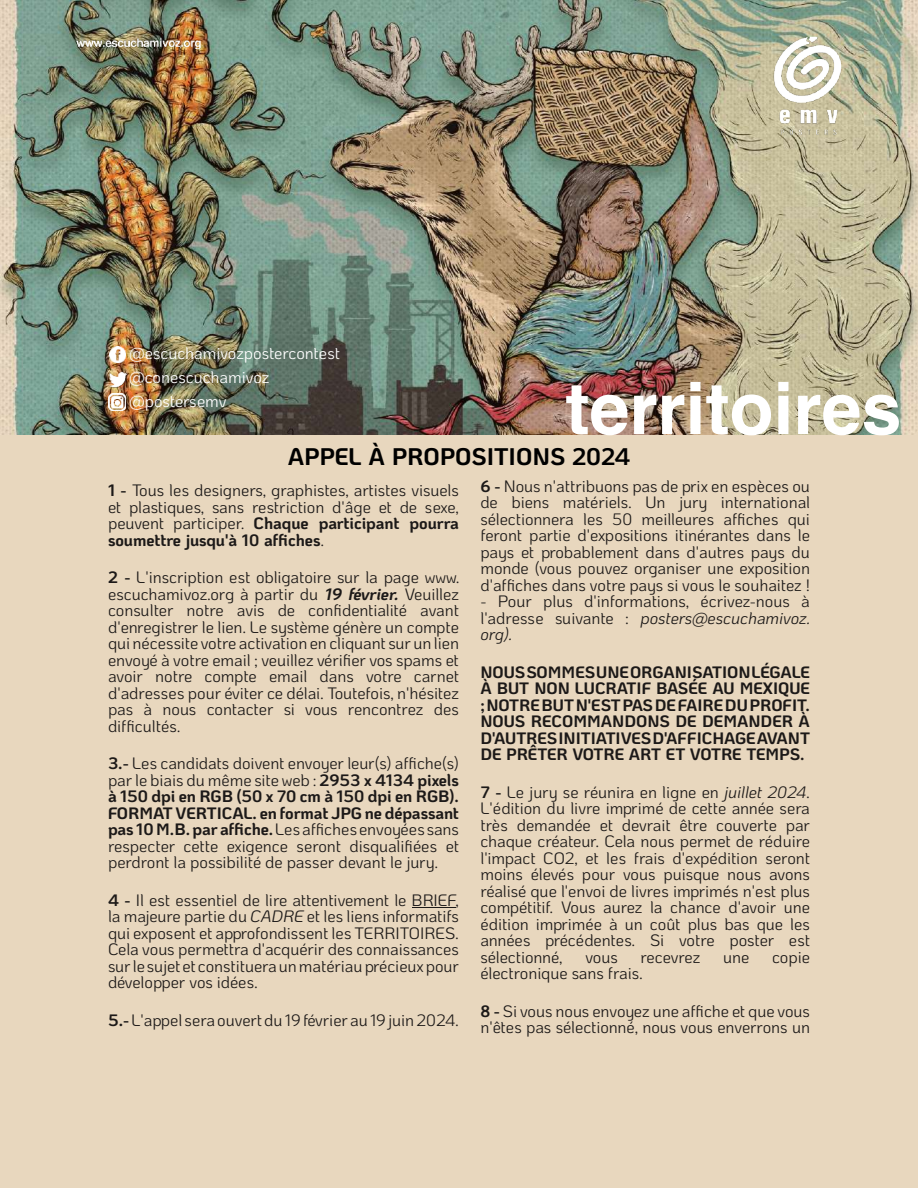
<style>
.page{position:relative;width:918px;height:1188px;background:#e8d7be}
.page>*{position:absolute;margin:0;border:0;box-sizing:border-box;transform-origin:0 0}
.t1{font:700 72px "Helvetica";color:#fff}
.t2{font:700 24px "Ko Ho";color:#000}
.t3{font:16.5px/16.5px "Ko Ho";letter-spacing:-.005em;color:#1c1918;text-align:justify}
.t4{font:700 16.5px/16.5px "Ko Ho";color:#1c1918;text-align:justify}
.t5{font:16.5px/24.5px "Ko Ho";letter-spacing:-.005em;color:#fff}
.s1{font-weight:700}
.s2{font-weight:700;font-style:italic}
.s3{font-style:italic}
</style>
<div class="page">
<hr style="left:412px;top:907px;width:44px;height:1px;background:#1c1918">
<img style="left:0;top:0;width:918px;height:435px">
<img style="left:109px;top:393px;width:17px;height:17px">
<img style="left:110px;top:347px;width:16px;height:16px">
<img style="left:108px;top:371px;width:19px;height:16px">
<img style="left:76px;top:37px;width:766px;height:99px">
<p class="t5" style="left:130px;top:340px;width:212px">@escuchamivozpostercontest @conescuchamivoz @postersemv</p>
<h1 class="t1" style="left:565px;top:380px;width:338px">territoires</h1>
<h2 class="t2" style="left:288px;top:440px;width:344px">APPEL À PROPOSITIONS 2024</h2>
<p class="t3" style="left:108px;top:481px;width:352px"><span class="s1">1 -</span> Tous les designers, graphistes, artistes visuels et plastiques, sans restriction d'âge et de sexe, peuvent participer. <span class="s1">Chaque participant pourra soumettre jusqu'à 10 affiches</span>.</p>
<p class="t3" style="left:108px;top:568px;width:353px"><span class="s1">2 -</span> L'inscription est obligatoire sur la page www. escuchamivoz.org à partir du <span class="s2">19 février.</span> Veuillez consulter notre avis de confidentialité avant d'enregistrer le lien. Le système génère un compte qui nécessite votre activation en cliquant sur un lien envoyé à votre email ; veuillez vérifier vos spams et avoir notre compte email dans votre carnet d'adresses pour éviter ce délai. Toutefois, n'hésitez pas à nous contacter si vous rencontrez des difficultés.</p>
<p class="t3" style="left:108px;top:754px;width:353px"><span class="s1">3.-</span> Les candidats doivent envoyer leur(s) affiche(s) par le biais du même site web : <span class="s1">2953 x 4134 pixels à 150 dpi en RGB (50 x 70 cm à 150 dpi en RGB).<br>FORMAT VERTICAL. en format JPG ne dépassant pas 10 M.B. par affiche.</span>Les affichesenvoyées sans respecter cette exigence seront disqualifiées et perdront la possibilité de passer devant le jury.</p>
<p class="t3" style="left:108px;top:891px;width:353px"><span class="s1">4 -</span> Il est essentiel de lire attentivement le BRIEF, la majeure partie du <span class="s3">CADRE</span> et les liens informatifs qui exposent et approfondissent les TERRITOIRES.<br>Cela vous permettra d'acquérir des connaissances sur le sujet et constituera unmatériau précieux pour développer vos idées.</p>
<p class="t3" style="left:108px;top:1011px;width:353px"><span class="s1">5.-</span>L'appel sera ouvert du 19 février au 19 juin 2024.</p>
<p class="t3" style="left:480px;top:477px;width:331px"><span class="s1">6 -</span> Nous n'attribuons pas de prix en espèces ou de biens matériels. Un jury international sélectionnera les 50 meilleures affiches qui feront partie d'expositions itinérantes dans le pays et probablement dans d'autres pays du monde (vous pouvez organiser une exposition d'affiches dans votre pays si vous le souhaitez !</p>
<p class="t3" style="left:480px;top:592px;width:332px">- Pour plus d'informations, écrivez-nous à l'adresse suivante : <span class="s3">posters@escuchamivoz. org).</span></p>
<p class="t4" style="left:480px;top:663px;width:331px">NOUSSOMMESUNEORGANISATIONLÉGALE À BUT NON LUCRATIF BASÉE AU MEXIQUE ;NOTREBUTN'ESTPASDEFAIREDUPROFIT.<br>NOUS RECOMMANDONS DE DEMANDER À D'AUTRESINITIATIVESD'AFFICHAGEAVANT DE PRÊTER VOTRE ART ET VOTRE TEMPS.</p>
<p class="t3" style="left:480px;top:783px;width:331px"><span class="s1">7 -</span> Le jury se réunira en ligne en <span class="s3">juillet 2024</span>.<br>L'édition du livre imprimé de cette année sera très demandée et devrait être couverte par chaque créateur. Cela nous permet de réduire l'impact CO2, et les frais d'expédition seront moins élevés pour vous puisque nous avons réalisé que l'envoi de livres imprimés n'est plus compétitif. Vous aurez la chance d'avoir une édition imprimée à un coût plus bas que les années précédentes. Si votre poster est sélectionné,</p>
<p class="t3" style="left:585px;top:948px;width:34px">vous</p>
<p class="t3" style="left:641px;top:948px;width:61px">recevrez</p>
<p class="t3" style="left:723px;top:948px;width:28px">une</p>
<p class="t3" style="left:772px;top:948px;width:39px">copie</p>
<p class="t3" style="left:480px;top:964px;width:164px">électronique sans frais.</p>
<p class="t3" style="left:480px;top:1002px;width:331px"><span class="s1">8 -</span> Si vous nous envoyez une affiche et que vous n'êtes pas sélectionné, nous vous enverrons un</p>
</div>
